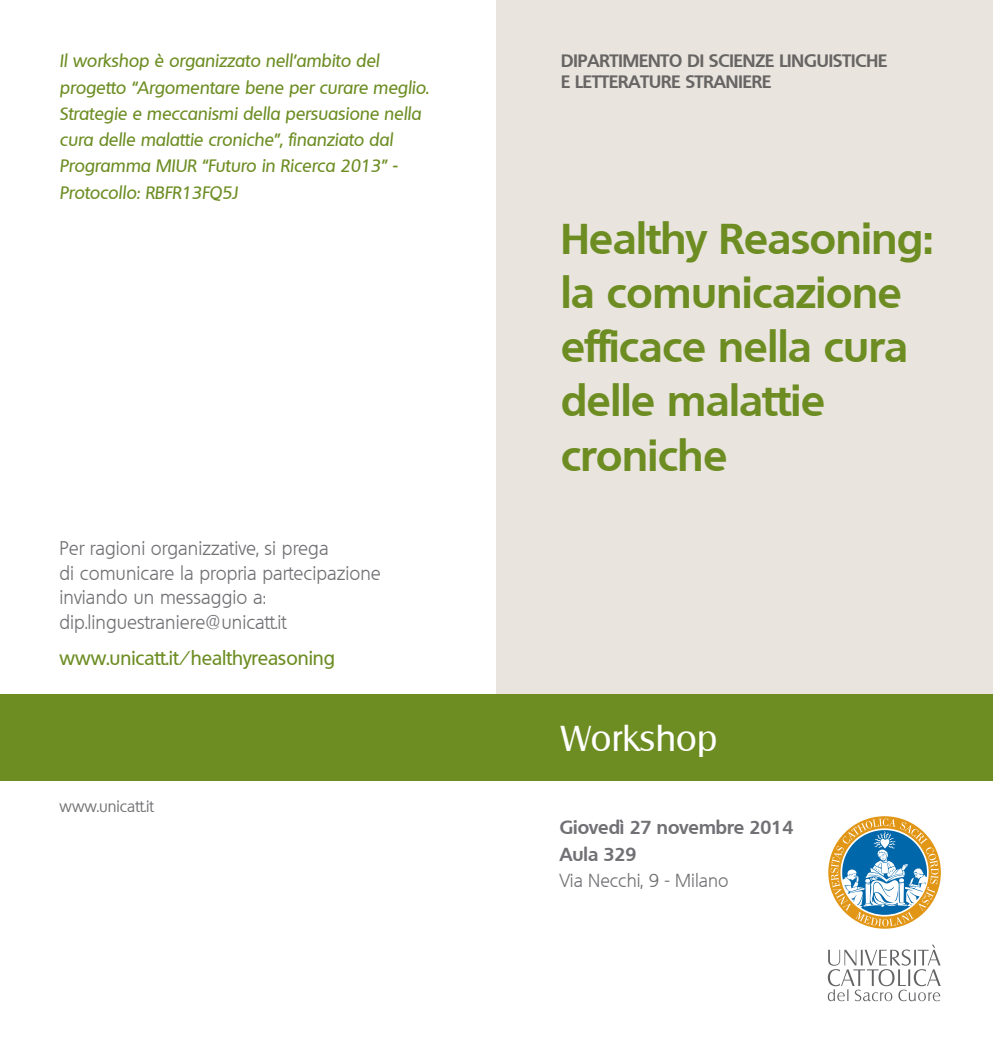
<style>
.page{position:relative;width:993px;height:1042px;background:#fff}
.page>*{position:absolute;margin:0;border:0;box-sizing:border-box;transform-origin:0 0}
.t1{font:700 42px/54.2px "Quebec";color:#6d8d23}
.t2{font:35px "Salzburg";letter-spacing:.01em;color:#fff}
.t3{font:300 19.25px "Quebec";color:#717074}
.t4{font:500 19.25px "Quebec";color:#6d8d23}
.t5{font:700 18.38px "Quebec";color:#717074}
.t6{font:300 18.38px "Quebec";color:#717074}
.t7{font:italic 500 17.5px/26.2px "Quebec";color:#6d8d23}
.t8{font:700 17.5px/21px "Quebec";color:#717074}
.t9{font:15.75px "Quebec";color:#717074}
</style>
<div class="page">
<div style="left:496px;top:0;width:496px;height:699px;background:#e9e5de"></div>
<div style="left:0;top:694px;width:992px;height:87px;background:#6d8d23"></div>
<svg style="left:828px;top:816px;width:112px;height:112px"></svg>
<svg style="left:827px;top:944px;width:113px;height:57px"></svg>
<p class="t7" style="left:60px;top:48px;width:370px">Il workshop è organizzato nell’ambito del progetto “Argomentare bene per curare meglio.<br>Strategie e meccanismi della persuasione nella cura delle malattie croniche”, finanziato dal Programma MIUR “Futuro in Ricerca 2013” - Protocollo: RBFR13FQ5J</p>
<p class="t3" style="left:60px;top:536px;width:270px">Per ragioni organizzative, si prega</p>
<p class="t3" style="left:60px;top:560px;width:322px">di comunicare la propria partecipazione</p>
<p class="t3" style="left:60px;top:585px;width:208px">inviando un messaggio a:</p>
<p class="t3" style="left:60px;top:609px;width:228px">dip.linguestraniere@unicatt.it</p>
<p class="t4" style="left:60px;top:646px;width:277px">www.unicatt.it/healthyreasoning</p>
<p class="t9" style="left:60px;top:796px;width:96px">www.unicatt.it</p>
<p class="t8" style="left:561px;top:50px;width:327px">DIPARTIMENTO DI SCIENZE LINGUISTICHE<br>E LETTERATURE STRANIERE</p>
<p class="t1" style="left:561px;top:210px;width:373px">Healthy Reasoning:</p>
<p class="t1" style="left:561px;top:264px;width:348px">la comunicazione efficace nella cura delle malattie croniche</p>
<p class="t2" style="left:561px;top:717px;width:158px">Workshop</p>
<p class="t5" style="left:559px;top:816px;width:235px">Giovedì 27 novembre 2014</p>
<p class="t5" style="left:559px;top:842px;width:78px">Aula 329</p>
<p class="t6" style="left:559px;top:868px;width:170px">Via Necchi, 9 - Milano</p>
</div>
